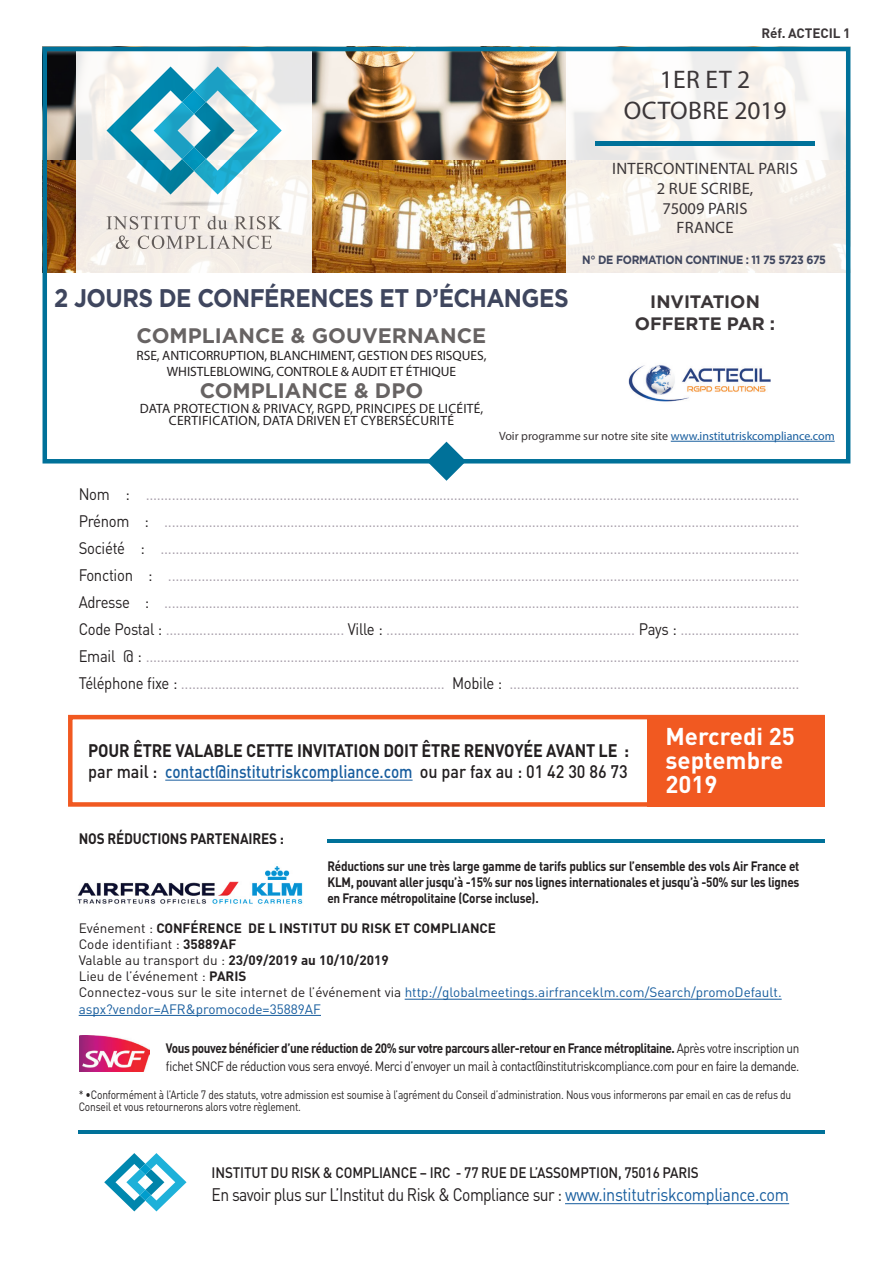
<style>
.page{position:relative;width:893px;height:1263px;background:#fff}
.page>*{position:absolute;margin:0;border:0;box-sizing:border-box;transform-origin:0 0}
.t1{font:700 25.5px "Gotham";letter-spacing:-.025em;color:#3f465e;scale:.9 1}
.t2{font:25.5px/30.6px "Myriad Pro";letter-spacing:.015em;color:#3b3638;text-align:center}
.t3{font:700 24px/24px "DINOT";color:#fff}
.t4{font:700 21px "Gotham";color:#676363}
.t5{font:700 18px/21px "DINOT";letter-spacing:-.01em;color:#231f20;scale:.9 1}
.t6{font:18px "DINOT";letter-spacing:-.035em;color:#231f20;scale:.87 1}
.t7{font:700 18px/21.6px "Gotham";letter-spacing:-.01em;color:#3b3638;text-align:center}
.t8{font:16.5px/27px "DINOT";letter-spacing:-.02em;color:#aaa2ad;text-align:justify;scale:.9 1}
.t9{font:16.5px/19.8px "Myriad Pro";letter-spacing:.015em;color:#3b3638;text-align:center}
.t10{font:500 15px "DINOT";letter-spacing:-.01em;color:#231f20;scale:.9 1}
.t11{font:700 15px "DINOT";letter-spacing:-.01em;color:#231f20;scale:.9 1}
.t12{font:13.5px/16.2px "DINOT";color:#231f20}
.t13{font:13.5px/18px "DINOT";letter-spacing:-.035em;color:#231f20;scale:.87 1}
.t14{font:700 13.5px/16.2px "DINOT";letter-spacing:-.02em;color:#231f20;text-align:justify;scale:.87 1}
.t15{font:13.5px/16.2px "Myriad Pro";color:#231f20;text-align:center}
.t16{font:13.5px/12px "Myriad Pro";letter-spacing:.02em;color:#231f20;text-align:center}
.t17{font:700 13.5px "DINOT";letter-spacing:-.01em;color:#3b3638}
.t18{font:12px/12px "DINOT";letter-spacing:-.02em;color:#231f20;scale:.85 1}
.t19{font:12px "Myriad Pro";color:#175d9e}
.t20{font:700 12px "Gotham";letter-spacing:-.03em;color:#3f465e;scale:.9 1}
.s1{color:#3b3638}
.s2{color:#231f20}
.s3{font-weight:500}
.s4{font-weight:500;color:#175d9e}
.s5{font-weight:700}
.s6{color:#175d9e}
</style>
<div class="page">
<img style="left:48px;top:52px;width:518px;height:220px">
<svg style="left:76px;top:52px;width:235px;height:220px;fill:#f4eee8"></svg>
<svg style="left:566px;top:52px;width:279px;height:221px;fill:#f6f0eb"></svg>
<svg style="left:107px;top:216px;width:175px;height:33px"></svg>
<svg style="left:107px;top:67px;width:175px;height:128px"></svg>
<svg style="left:158px;top:201px;width:72px;height:5px"></svg>
<div style="left:68px;top:715px;width:757px;height:92px;background:#fff;border:4px solid #f15921"></div>
<svg style="left:427px;top:442px;width:39px;height:39px"></svg>
<svg style="left:104px;top:1153px;width:83px;height:58px"></svg>
<hr style="left:405px;top:999px;width:377px;height:1px;background:#175d9e">
<hr style="left:79px;top:1015px;width:242px;height:1px;background:#175d9e">
<hr style="left:565px;top:1203px;width:224px;height:1px;background:#175d9e">
<img style="left:79px;top:1035px;width:71px;height:37px">
<img style="left:77px;top:866px;width:226px;height:38px">
<hr style="left:327px;top:839px;width:498px;height:4px;background:#007199">
<hr style="left:79px;top:1130px;width:746px;height:3px;background:#007199">
<div style="left:647px;top:716px;width:177px;height:91px;background:#f15921"></div>
<hr style="left:165px;top:780px;width:248px;height:1px;background:#175d9e">
<div style="left:595px;top:141px;width:220px;height:5px;background:#007199"></div>
<hr style="left:671px;top:441px;width:164px;height:1px;background:#175d9e">
<div style="left:43px;top:47px;width:807px;height:416px;border:4px solid #007199"></div>
<img style="left:628px;top:365px;width:143px;height:37px">
<p class="t17" style="left:761px;top:24px;width:90px">Réf. ACTECIL 1</p>
<h1 class="t2" style="left:624px;top:64px;width:164px">1ER ET 2<br>OCTOBRE 2019</h1>
<p class="t9" style="left:612px;top:158px;width:187px">INTERCONTINENTAL PARIS<br>2 RUE SCRIBE,<br>75009 PARIS<br>FRANCE</p>
<h1 class="t1" style="left:54px;top:283px;width:573px">2 JOURS DE CONFÉRENCES ET D’ÉCHANGES</h1>
<p class="t4" style="left:137px;top:324px;width:351px">COMPLIANCE &amp; GOUVERNANCE</p>
<p class="t15" style="left:136px;top:347px;width:352px">RSE, ANTICORRUPTION, BLANCHIMENT, GESTION DES RISQUES,<br>WHISTLEBLOWING, CONTROLE &amp; AUDIT ET ÉTHIQUE</p>
<p class="t4" style="left:200px;top:379px;width:225px">COMPLIANCE &amp; DPO</p>
<p class="t16" style="left:140px;top:403px;width:345px">DATA PROTECTION &amp; PRIVACY, RGPD, PRINCIPES DE LICÉITÉ,<br>CERTIFICATION, DATA DRIVEN ET CYBERSÉCURITÉ</p>
<p class="t20" style="left:582px;top:253px;width:273px">N° DE FORMATION CONTINUE : 11 75 5723 675</p>
<p class="t7" style="left:635px;top:291px;width:142px">INVITATION<br>OFFERTE PAR :</p>
<p class="t19" style="left:499px;top:429px;width:337px"><span class="s1">Voir programme sur notre site site</span> www.institutriskcompliance.com</p>
<p class="t8" style="left:79px;top:480px;width:802px"><span class="s2">Nom :</span> ................................................................................................................................................................................<br><span class="s2">Prénom :</span> ...........................................................................................................................................................................<br><span class="s2">Société :</span> ............................................................................................................................................................................<br><span class="s2">Fonction :</span> ..........................................................................................................................................................................<br><span class="s2">Adresse :</span> ...........................................................................................................................................................................<br><span class="s2">Code Postal :</span> ................................................ <span class="s2">Ville :</span> ................................................................... <span class="s2">Pays :</span> ................................<br><span class="s2">Email @ :</span> ................................................................................................................................................................................<br><span class="s2">Téléphone fixe :</span> ....................................................................... <span class="s2">Mobile :</span> ..............................................................................</p>
<h2 class="t3" style="left:665px;top:724px;width:131px">Mercredi 25 septembre<br>2019</h2>
<p class="t5" style="left:88px;top:739px;width:602px">POUR ÊTRE VALABLE CETTE INVITATION DOIT ÊTRE RENVOYÉE AVANT LE : <span class="s3">par mail :</span> <span class="s4">contact@institutriskcompliance.com</span> <span class="s3">ou par fax au : 01 42 30 86 73</span></p>
<p class="t11" style="left:79px;top:829px;width:230px">NOS RÉDUCTIONS PARTENAIRES :</p>
<p class="t14" style="left:327px;top:857px;width:544px">Réductions sur une très large gamme de tarifs publics sur l’ensemble des vols Air France et KLM, pouvant aller jusqu’à -15% sur nos lignes internationales et jusqu’à -50% sur les lignes en France métropolitaine (Corse incluse).</p>
<p class="t12" style="left:79px;top:919px;width:704px">Evénement : <span class="s5">CONFÉRENCE DE L INSTITUT DU RISK ET COMPLIANCE<br></span>Code identifiant : <span class="s5">35889AF<br></span>Valable au transport du : <span class="s5">23/09/2019 au 10/10/2019<br></span>Lieu de l’événement : <span class="s5">PARIS<br></span>Connectez-vous sur le site internet de l’événement via <span class="s6">http://globalmeetings.airfranceklm.com/Search/promoDefault. aspx?vendor=AFR&amp;promocode=35889AF</span></p>
<p class="t13" style="left:166px;top:1039px;width:730px"><span class="s5">Vous pouvez bénéficier d’une réduction de 20% sur votre parcours aller-retour en France métroplitaine.</span> Après votre inscription un fichet SNCF de réduction vous sera envoyé. Merci d’envoyer un mail à contact@institutriskcompliance.com pour en faire la demande.</p>
<p class="t18" style="left:79px;top:1088px;width:840px">* •Conformément à l’Article 7 des statuts, votre admission est soumise à l’agrément du Conseil d’administration. Nous vous informerons par email en cas de refus du<br>Conseil et vous retournerons alors votre règlement.</p>
<p class="t10" style="left:212px;top:1162px;width:543px">INSTITUT DU RISK &amp; COMPLIANCE – IRC - 77 RUE DE L’ASSOMPTION, 75016 PARIS</p>
<p class="t6" style="left:212px;top:1182px;width:665px">En savoir plus sur L’Institut du Risk &amp; Compliance sur : <span class="s6">www.institutriskcompliance.com</span></p>
</div>
